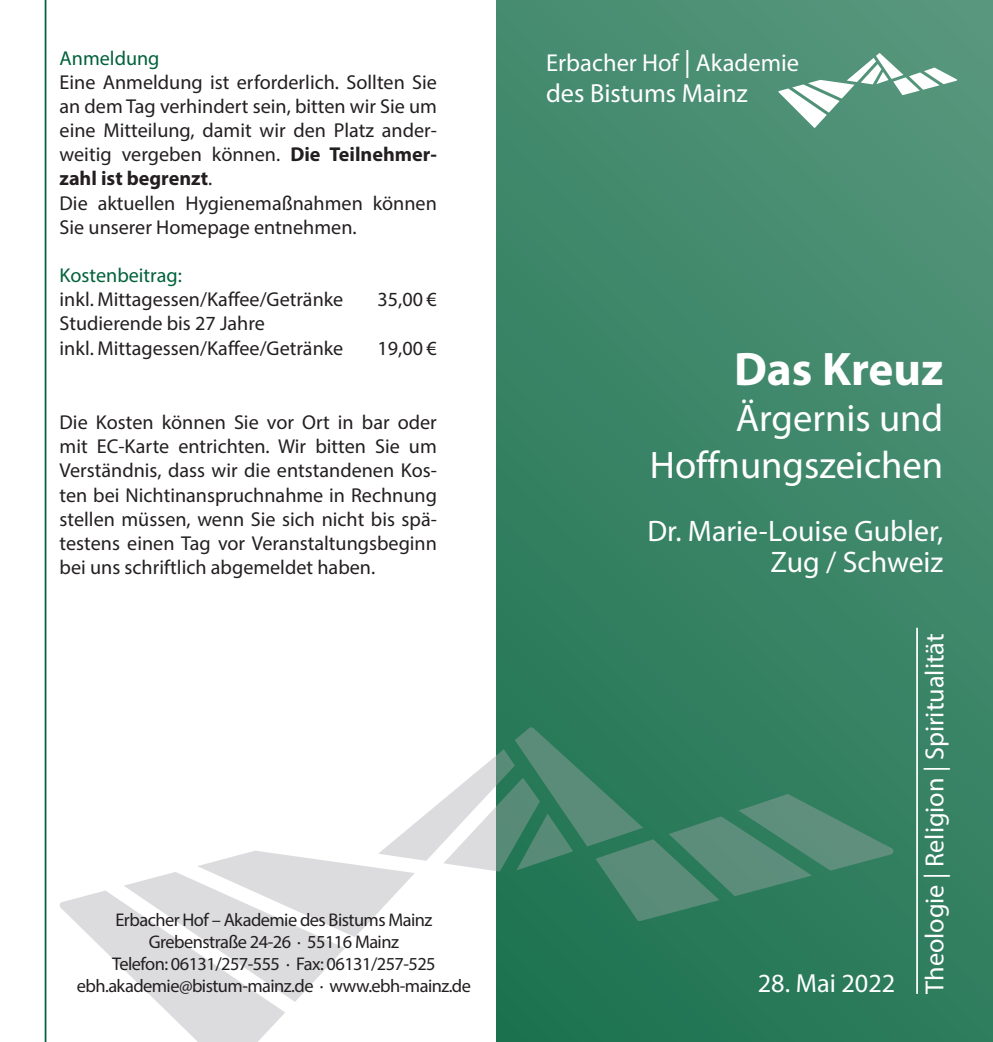
<style>
.page{position:relative;width:993px;height:1042px;background:#fff}
.page>*{position:absolute;margin:0;border:0;box-sizing:border-box;transform-origin:0 0}
.t1{font:700 47.25px "Myriad Pro";color:#fff}
.t2{font:38.5px/46.2px "Myriad Pro";color:#fff;text-align:right}
.t3{font:29.75px/31.5px "Myriad Pro";color:#fff;text-align:right}
.t4{font:26.25px "Myriad Pro";color:#fff}
.t5{font:24.5px "Myriad Pro";color:#fff}
.t6{font:20.12px/24.2px "Myriad Pro";color:#231f20}
.t7{font:20.12px "Myriad Pro";color:#01613a}
.t8{font:18.38px/22.1px "Myriad Pro";letter-spacing:-.03em;color:#231f20;text-align:center}
.s1{font-weight:700}
.s2{font-size:28px}
</style>
<div class="page">
<div style="left:496px;top:0;width:496px;height:1042px;background:linear-gradient(to bottom,#4d9075,#2c7c5c)"></div>
<hr style="left:915px;top:628px;width:2px;height:366px;background:#fff">
<svg style="left:778px;top:53px;width:178px;height:75px"></svg>
<svg style="left:60px;top:727px;width:833px;height:315px"></svg>
<hr style="left:45px;top:0;width:1px;height:1042px;background:#01613a">
<p class="t7" style="left:60px;top:46px;width:101px">Anmeldung</p>
<p class="t6" style="left:60px;top:70px;width:379px">Eine Anmeldung ist erforderlich. Sollten Sie an dem Tag verhindert sein, bitten wir Sie um eine Mitteilung, damit wir den Platz ander&shy;weitig vergeben können. <span class="s1">Die Teilnehmer&shy;zahl ist begrenzt</span>.<br>Die aktuellen Hygienemaßnahmen können Sie unserer Homepage entnehmen.</p>
<p class="t7" style="left:60px;top:263px;width:124px">Kostenbeitrag:</p>
<p class="t6" style="left:60px;top:287px;width:285px">inkl. Mittagessen/Kaffee/Getränke</p>
<p class="t6" style="left:377px;top:287px;width:61px">35,00 €</p>
<p class="t6" style="left:60px;top:311px;width:285px">Studierende bis 27 Jahre<br>inkl. Mittagessen/Kaffee/Getränke</p>
<p class="t6" style="left:377px;top:335px;width:61px">19,00 €</p>
<p class="t6" style="left:60px;top:410px;width:379px;text-align:justify">Die Kosten können Sie vor Ort in bar oder mit EC-Karte entrichten. Wir bitten Sie um Verständnis, dass wir die entstandenen Kos&shy;ten bei Nichtinanspruchnahme in Rechnung stellen müssen, wenn Sie sich nicht bis spä&shy;testens einen Tag vor Veranstaltungsbeginn bei uns schriftlich abgemeldet haben.</p>
<p class="t8" style="left:77px;top:909px;width:395px">Erbacher Hof – Akademie des Bistums Mainz Grebenstraße 24-26 · 55116 Mainz<br>Telefon: 06131/257-555 · Fax: 06131/257-525 ebh.akademie@bistum-mainz.de · www.ebh-mainz.de</p>
<p class="t5" style="left:546px;top:47px;width:254px">Erbacher Hof <span class="s2">|</span> Akademie</p>
<h3 class="t4" style="left:546px;top:77px;width:203px">des Bistums Mainz</h3>
<h1 class="t1" style="left:733px;top:338px;width:211px">Das Kreuz</h1>
<h2 class="t2" style="left:649px;top:395px;width:295px">Ärgernis und<br>Hoffnungszeichen</h2>
<h3 class="t3" style="left:647px;top:514px;width:297px">Dr. Marie-Louise Gubler,<br>Zug / Schweiz</h3>
<h3 class="t4" style="left:757px;top:967px;width:139px">28. Mai 2022</h3>
<h3 class="t4" style="left:918px;top:994px;width:362px;rotate:-90deg">Theologie | Religion | Spiritualität</h3>
</div>
